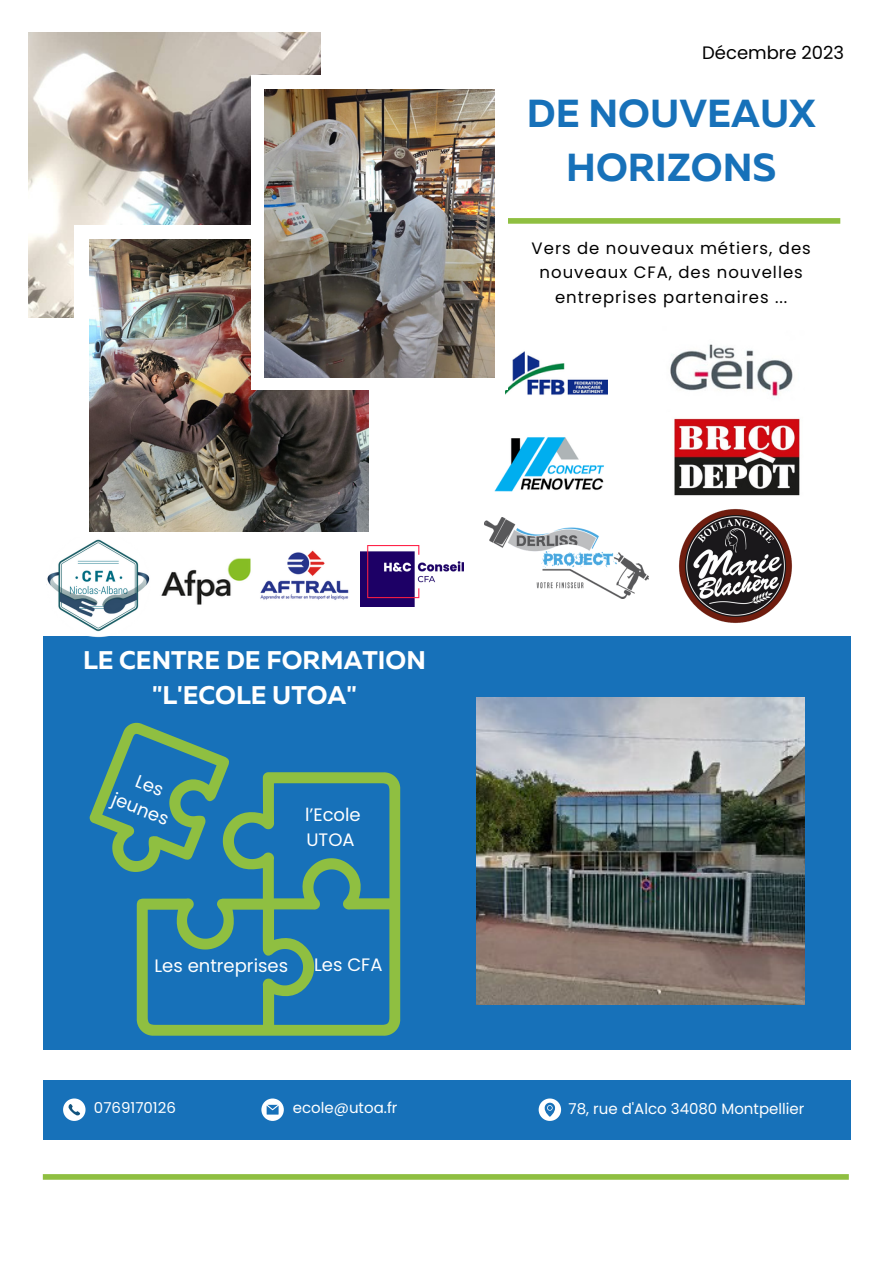
<style>
.page{position:relative;width:893px;height:1264px;background:#fff}
.page>*{position:absolute;margin:0;border:0;box-sizing:border-box;transform-origin:0 0}
.t1{font:700 39px/54px "Muller";color:#1771b9;text-align:center}
.t2{font:700 25.5px/34.8px "Muller";color:#fff;text-align:center}
.t3{font:18px/24.8px "Poppins";color:#fff}
.t4{font:18px "Poppins";color:#000}
.t5{font:16.5px/24.8px "Poppins";letter-spacing:.06em;color:#000;text-align:center}
.t6{font:15px "Poppins";color:#fff}
</style>
<div class="page">
<div style="left:43px;top:636px;width:807px;height:413px;background:#1771b9"></div>
<div style="left:43px;top:1080px;width:807px;height:59px;background:#1771b9"></div>
<div style="left:494px;top:218px;width:346px;height:6px;background:#8fbf41"></div>
<div style="left:43px;top:1174px;width:805px;height:5px;background:#8fbf41"></div>
<svg style="left:63px;top:1098px;width:22px;height:22px"></svg>
<svg style="left:261px;top:1098px;width:23px;height:22px"></svg>
<svg style="left:538px;top:1098px;width:23px;height:22px"></svg>
<img style="left:670px;top:344px;width:123px;height:55px">
<img style="left:674px;top:418px;width:126px;height:78px">
<img style="left:175px;top:558px;width:76px;height:47px">
<img style="left:260px;top:550px;width:89px;height:50px">
<img style="left:505px;top:351px;width:102px;height:44px">
<img style="left:46px;top:539px;width:129px;height:99px">
<img style="left:476px;top:697px;width:328px;height:307px">
<img style="left:361px;top:545px;width:102px;height:61px">
<img style="left:679px;top:509px;width:113px;height:114px">
<img style="left:494px;top:437px;width:110px;height:55px">
<img style="left:484px;top:517px;width:164px;height:81px">
<svg style="left:90px;top:722px;width:310px;height:313px"></svg>
<img style="left:29px;top:32px;width:291px;height:285px">
<div style="left:74px;top:225px;width:279px;height:311px;background:#fff"></div>
<img style="left:89px;top:239px;width:279px;height:293px">
<div style="left:251px;top:75px;width:256px;height:315px;background:#fff"></div>
<img style="left:265px;top:89px;width:229px;height:288px">
<svg style="left:135px;top:775px;width:28px;height:21px"></svg>
<p class="t4" style="left:702px;top:40px;width:143px">Décembre 2023</p>
<p class="t1" style="left:526px;top:90px;width:290px">DE NOUVEAUX<br>HORIZONS</p>
<p class="t5" style="left:531px;top:235px;width:281px">Vers de nouveaux métiers, des nouveaux CFA, des nouvelles entreprises partenaires ...</p>
<p class="t2" style="left:83px;top:644px;width:344px">LE CENTRE DE FORMATION "L'ECOLE UTOA"</p>
<p class="t3" style="left:118px;top:786px;width:61px;rotate:22deg">jeunes</p>
<p class="t3" style="left:305px;top:802px;width:57px">l’Ecole<br>UTOA</p>
<p class="t3" style="left:154px;top:953px;width:135px">Les entreprises</p>
<p class="t3" style="left:314px;top:952px;width:70px">Les CFA</p>
<p class="t6" style="left:94px;top:1097px;width:83px">0769170126</p>
<p class="t6" style="left:293px;top:1097px;width:106px">ecole@utoa.fr</p>
<p class="t6" style="left:568px;top:1098px;width:237px">78, rue d'Alco 34080 Montpellier</p>
</div>
